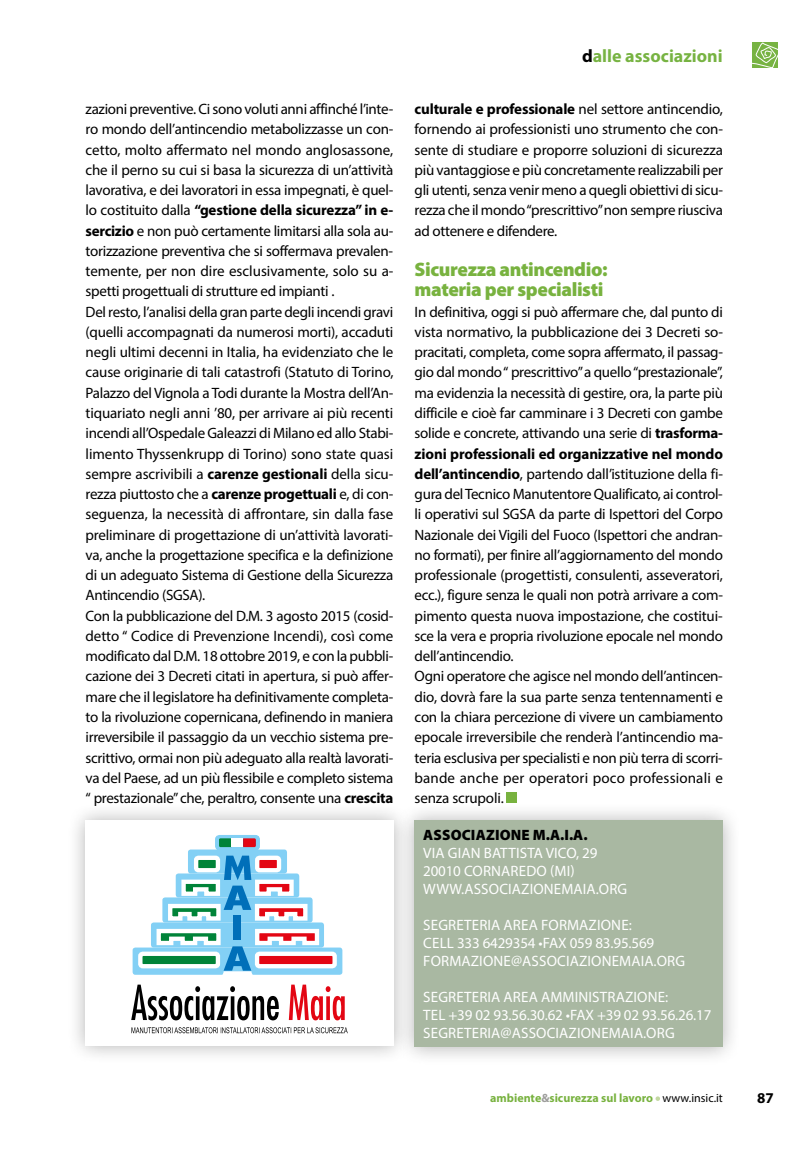
<style>
.page{position:relative;width:808px;height:1149px;background:#fff}
.page>*{position:absolute;margin:0;border:0;box-sizing:border-box;transform-origin:0 0}
.t1{font:900 19.5px/20.2px "Myriad Pro";letter-spacing:-.02em;color:#78b23f}
.t2{font:700 18px "Myriad Pro";color:#77b342}
.t3{font:15px/20.2px "Myriad Pro";letter-spacing:-.02em;color:#000}
.t4{font:15px/18px "Myriad Pro";letter-spacing:.01em;color:#fff}
.t5{font:900 15px "Myriad Pro";letter-spacing:.01em;color:#000}
.t6{font:700 15px "Myriad Pro";color:#000}
.t7{font:700 12px "Myriad Pro";color:#78b23f}
.s1{color:#000}
.s2{font-weight:700}
.s3{color:#9d9d9c}
.s4{font-weight:400;color:#000}
</style>
<div class="page">
<svg style="left:655px;top:1096px;width:5px;height:4px"></svg>
<svg style="left:753px;top:43px;width:25px;height:25px"></svg>
<div style="left:507px;top:792px;width:10px;height:10px;background:#78b23f"></div>
<div style="left:396px;top:801px;width:345px;height:264px;background:#000;opacity:.3"></div>
<div style="left:415px;top:820px;width:308px;height:226px;background:#a9b8a2"></div>
<div style="left:67px;top:801px;width:345px;height:262px;background:#000;opacity:.3"></div>
<div style="left:85px;top:820px;width:309px;height:225px;background:#fff"></div>
<svg style="left:289px;top:984px;width:56px;height:36px"></svg>
<svg style="left:131px;top:984px;width:148px;height:36px"></svg>
<svg style="left:131px;top:1027px;width:217px;height:5px"></svg>
<div style="left:188px;top:849px;width:99px;height:24px;background:#83d0f5;border-radius:3px"></div>
<div style="left:215px;top:834px;width:45px;height:16px;border:4px solid #83d0f5;border-radius:2px"></div>
<svg style="left:133px;top:855px;width:209px;height:119px"></svg>
<div style="left:234px;top:915px;width:7px;height:24px;background:#006fb9"></div>
<svg style="left:219px;top:838px;width:13px;height:8px"></svg>
<div style="left:232px;top:838px;width:11px;height:8px;background:#fff"></div>
<svg style="left:243px;top:838px;width:13px;height:8px"></svg>
<p class="t2" style="left:582px;top:49px;width:142px"><span class="s1">d</span>alle associazioni</p>
<p class="t3" style="left:86px;top:100px;width:309px">zazioni preventive. Ci sono voluti anni affinché l’inte&shy;ro mondo dell’antincendio metabolizzasse un con&shy;cetto, molto affermato nel mondo anglosassone, che il perno su cui si basa la sicurezza di un’attività lavorativa, e dei lavoratori in essa impegnati, è quel&shy;lo costituito dalla <span class="s2">“gestione della sicurezza” in e&shy;sercizio</span> e non può certamente limitarsi alla sola au&shy;torizzazione preventiva che si soffermava prevalen&shy;temente, per non dire esclusivamente, solo su a&shy;spetti progettuali di strutture ed impianti .<br>Del resto, l’analisi della gran parte degli incendi gravi (quelli accompagnati da numerosi morti), accaduti negli ultimi decenni in Italia, ha evidenziato che le cause originarie di tali catastrofi (Statuto di Torino, Palazzo del Vignola a Todi durante la Mostra dell’An&shy;tiquariato negli anni ’80, per arrivare ai più recenti incendi all’Ospedale Galeazzi di Milano ed allo Stabi&shy;limento Thyssenkrupp di Torino) sono state quasi sempre ascrivibili a <span class="s2">carenze gestionali</span> della sicu&shy;rezza piuttosto che a <span class="s2">carenze progettuali</span> e, di con&shy;seguenza, la necessità di affrontare, sin dalla fase preliminare di progettazione di un’attività lavorati&shy;va, anche la progettazione specifica e la definizione di un adeguato Sistema di Gestione della Sicurezza Antincendio (SGSA).<br>Con la pubblicazione del D.M. 3 agosto 2015 (cosid&shy;detto “ Codice di Prevenzione Incendi), così come modificato dal D.M. 18 ottobre 2019, e con la pubbli&shy;cazione dei 3 Decreti citati in apertura, si può affer&shy;mare che il legislatore ha definitivamente completa&shy;to la rivoluzione copernicana, definendo in maniera irreversibile il passaggio da un vecchio sistema pre&shy;scrittivo, ormai non più adeguato alla realtà lavorati&shy;va del Paese, ad un più flessibile e completo sistema “ prestazionale” che, peraltro, consente una <span class="s2">crescita</span></p>
<p class="t3" style="left:415px;top:100px;width:310px;text-align:justify"><span class="s2">culturale e professionale</span> nel settore antincendio, fornendo ai professionisti uno strumento che con&shy;sente di studiare e proporre soluzioni di sicurezza più vantaggiose e più concretamente realizzabili per gli utenti, senza venir meno a quegli obiettivi di sicu&shy;rezza che il mondo “prescrittivo” non sempre riusciva ad ottenere e difendere.</p>
<h1 class="t1" style="left:415px;top:261px;width:195px">Sicurezza antincendio: materia per specialisti</h1>
<p class="t3" style="left:415px;top:302px;width:310px">In definitiva, oggi si può affermare che, dal punto di vista normativo, la pubblicazione dei 3 Decreti so&shy;pracitati, completa, come sopra affermato, il passag&shy;gio dal mondo “ prescrittivo” a quello “prestazionale”, ma evidenzia la necessità di gestire, ora, la parte più difficile e cioè far camminare i 3 Decreti con gambe solide e concrete, attivando una serie di <span class="s2">trasforma&shy;zioni professionali ed organizzative nel mondo dell’antincendio</span>, partendo dall’istituzione della fi&shy;gura del Tecnico Manutentore Qualificato, ai control&shy;li operativi sul SGSA da parte di Ispettori del Corpo Nazionale dei Vigili del Fuoco (Ispettori che andran&shy;no formati), per finire all’aggiornamento del mondo professionale (progettisti, consulenti, asseveratori, ecc.), figure senza le quali non potrà arrivare a com&shy;pimento questa nuova impostazione, che costitui&shy;sce la vera e propria rivoluzione epocale nel mondo dell’antincendio.<br>Ogni operatore che agisce nel mondo dell’antincen&shy;dio, dovrà fare la sua parte senza tentennamenti e con la chiara percezione di vivere un cambiamento epocale irreversibile che renderà l’antincendio ma&shy;teria esclusiva per specialisti e non più terra di scorri&shy;bande anche per operatori poco professionali e senza scrupoli.</p>
<p class="t5" style="left:423px;top:829px;width:166px">ASSOCIAZIONE M.A.I.A.</p>
<p class="t4" style="left:423px;top:845px;width:206px">VIA GIAN BATTISTA VICO, 29<br>20010 CORNAREDO (MI)<br>WWW.ASSOCIAZIONEMAIA.ORG</p>
<p class="t4" style="left:423px;top:917px;width:263px">SEGRETERIA AREA FORMAZIONE:<br>CELL 333 6429354 •FAX 059 83.95.569<br>FORMAZIONE@ASSOCIAZIONEMAIA.ORG</p>
<p class="t4" style="left:423px;top:989px;width:290px">SEGRETERIA AREA AMMINISTRAZIONE:<br>TEL +39 02 93.56.30.62 •FAX +39 02 93.56.26.17<br>SEGRETERIA@ASSOCIAZIONEMAIA.ORG</p>
<p class="t7" style="left:490px;top:1092px;width:234px">ambiente<span class="s3">&amp;</span>sicurezza sul lavoro <span class="s4">www.insic.it</span></p>
<p class="t6" style="left:757px;top:1091px;width:18px">87</p>
</div>
